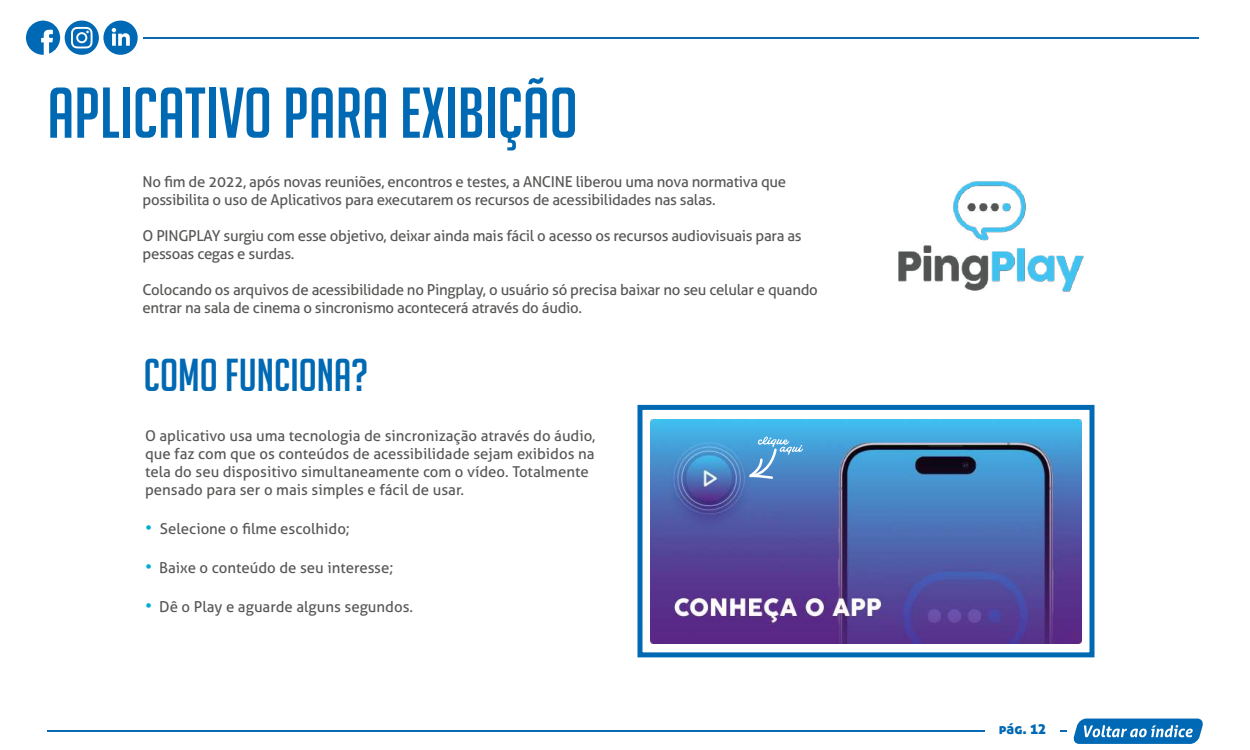
<style>
.page{position:relative;width:1250px;height:750px;background:#fff}
.page>*{position:absolute;margin:0;border:0;box-sizing:border-box;transform-origin:0 0}
.t1{font:70px "Big Noodle Titling";color:#0069b4}
.t2{font:45px "Big Noodle Titling";color:#0069b4}
.t3{font:15px/18px "Aller";letter-spacing:-.02em;color:#575756}
.t4{font:15px/18px "Aller";color:#575756}
.t5{font:15px "Aller Display";color:#0069b4}
.s1{font-size:17.5px;color:#00adcf}
</style>
<div class="page">
<div style="left:103px;top:21px;width:35px;height:34px;background:#0069b5;border-radius:50%"></div>
<svg style="left:112px;top:28px;width:18px;height:18px"></svg>
<svg style="left:26px;top:21px;width:34px;height:34px"></svg>
<svg style="left:1073px;top:719px;width:130px;height:25px;background:#3487c4"></svg>
<hr style="left:144px;top:37px;width:1055px;height:2px;background:#0969b3">
<hr style="left:48px;top:730px;width:1019px;height:2px;background:#0969b3">
<div style="left:985px;top:716px;width:75px;height:31px;background:#fff"></div>
<div style="left:65px;top:21px;width:34px;height:34px;background:#0069b5;border-radius:17px"></div>
<svg style="left:71px;top:27px;width:22px;height:21px"></svg>
<img style="left:650px;top:419px;width:432px;height:224px">
<div style="left:638px;top:405px;width:456px;height:252px;border:5px solid #0069b4"></div>
<svg style="left:742px;top:437px;width:61px;height:43px;background:#5fa1d5"></svg>
<img style="left:898px;top:181px;width:186px;height:111px">
<h1 class="t1" style="left:48px;top:75px;width:532px">APLICATIVO PARA EXIBIÇÃO</h1>
<p class="t3" style="left:143px;top:173px;width:645px">No fim de 2022, após novas reuniões, encontros e testes, a ANCINE liberou uma nova normativa que possibilita o uso de Aplicativos para executarem os recursos de acessibilidades nas salas.</p>
<p class="t3" style="left:143px;top:227px;width:661px">O PINGPLAY surgiu com esse objetivo, deixar ainda mais fácil o acesso os recursos audiovisuais para as pessoas cegas e surdas.</p>
<p class="t3" style="left:143px;top:281px;width:677px">Colocando os arquivos de acessibilidade no Pingplay, o usuário só precisa baixar no seu celular e quando entrar na sala de cinema o sincronismo acontecerá através do áudio.</p>
<h2 class="t2" style="left:144px;top:351px;width:226px">COMO FUNCIONA?</h2>
<p class="t4" style="left:145px;top:427px;width:452px">O aplicativo usa uma tecnologia de sincronização através do áudio, que faz com que os conteúdos de acessibilidade sejam exibidos na tela do seu dispositivo simultaneamente com o vídeo. Totalmente pensado para ser o mais simples e fácil de usar.</p>
<p class="t4" style="left:145px;top:520px;width:206px"><span class="s1">•</span> Selecione o filme escolhido;</p>
<p class="t4" style="left:145px;top:559px;width:250px"><span class="s1">•</span> Baixe o conteúdo de seu interesse;</p>
<p class="t4" style="left:145px;top:598px;width:270px"><span class="s1">•</span> Dê o Play e aguarde alguns segundos.</p>
<p class="t5" style="left:999px;top:719px;width:49px">pág. 12</p>
</div>
